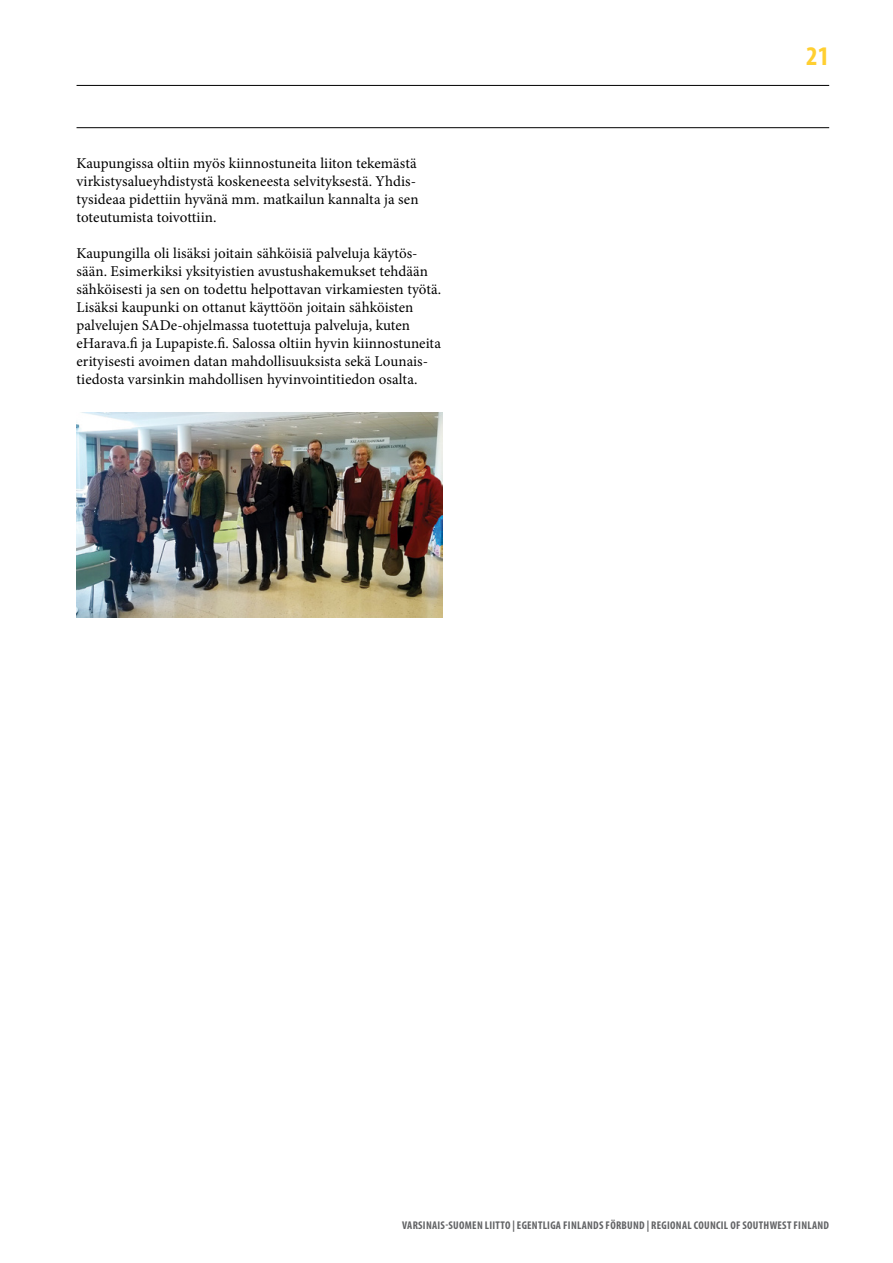
<style>
.page{position:relative;width:893px;height:1263px;background:#fff}
.page>*{position:absolute;margin:0;border:0;box-sizing:border-box;transform-origin:0 0}
.t1{font:700 condensed 27px "Myriad Pro";color:#ffcf31}
.t2{font:15px/18px "Minion Pro";letter-spacing:.005em;color:#000}
.t3{font:700 condensed 11.25px "Myriad Pro";letter-spacing:.025em;color:#636466}
</style>
<div class="page">
<hr style="left:77px;top:85px;width:752px;height:1px;background:#000">
<hr style="left:77px;top:127px;width:752px;height:1px;background:#000">
<img style="left:77px;top:412px;width:365px;height:206px">
<p class="t2" style="left:77px;top:155px;width:344px">Kaupungissa oltiin myös kiinnostuneita liiton tekemästä virkistysalueyhdistystä koskeneesta selvityksestä. Yhdis&shy;tysideaa pidettiin hyvänä mm. matkailun kannalta ja sen toteutumista toivottiin.</p>
<p class="t2" style="left:77px;top:245px;width:366px">Kaupungilla oli lisäksi joitain sähköisiä palveluja käytös&shy;sään. Esimerkiksi yksityistien avustushakemukset tehdään sähköisesti ja sen on todettu helpottavan virkamiesten työtä.<br>Lisäksi kaupunki on ottanut käyttöön joitain sähköisten palvelujen SADe-ohjelmassa tuotettuja palveluja, kuten eHarava.fi ja Lupapiste.fi. Salossa oltiin hyvin kiinnostuneita erityisesti avoimen datan mahdollisuuksista sekä Lounais&shy;tiedosta varsinkin mahdollisen hyvinvointitiedon osalta.</p>
<h1 class="t1" style="left:806px;top:39px;width:25px">21</h1>
<p class="t3" style="left:402px;top:1218px;width:429px">VARSINAIS-SUOMEN LIITTO | EGENTLIGA FINLANDS FÖRBUND | REGIONAL COUNCIL OF SOUTHWEST FINLAND</p>
</div>
